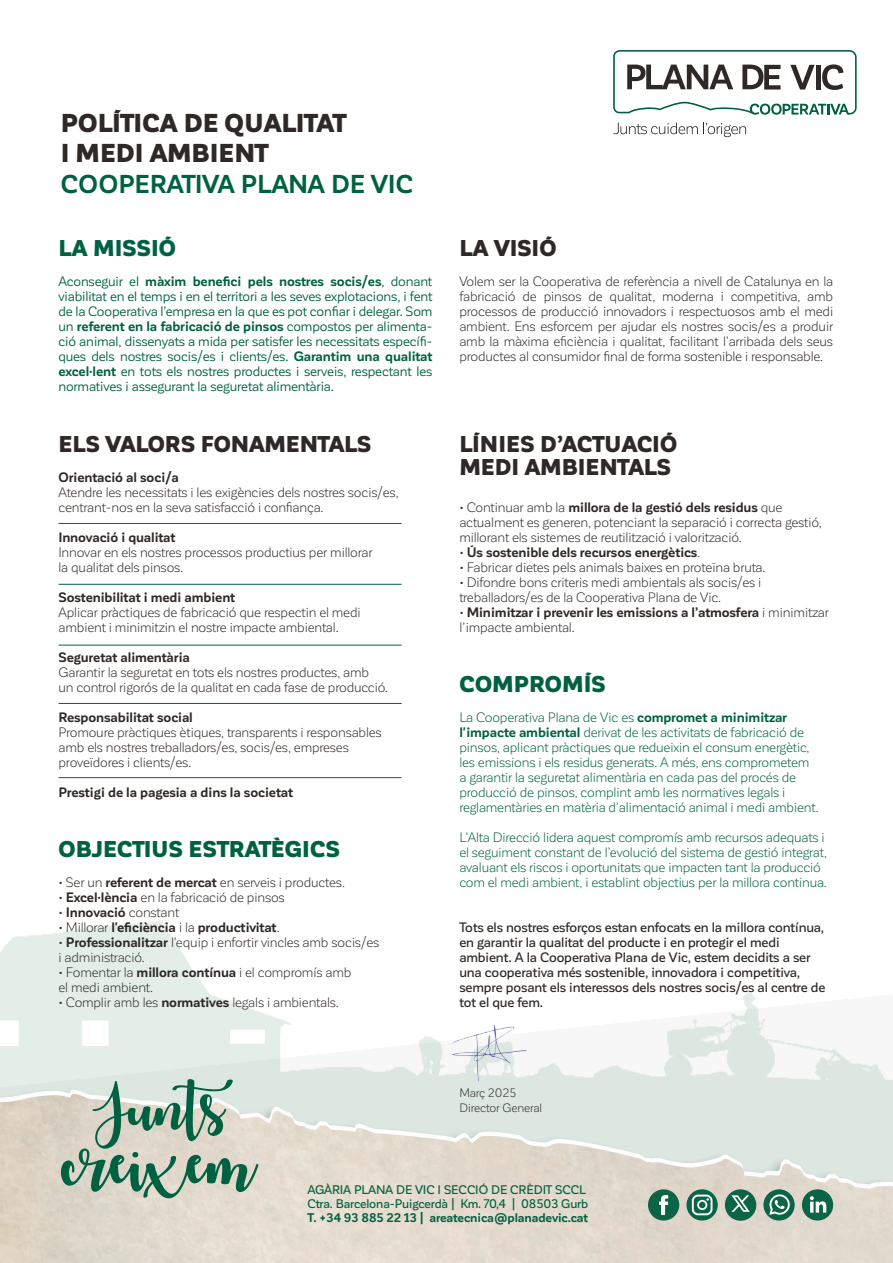
<style>
.page{position:relative;width:893px;height:1263px;background:#fff}
.page>*{position:absolute;margin:0;border:0;box-sizing:border-box;transform-origin:0 0}
.t1{font:900 25.5px/30.6px "Corporative Sans";color:#2e2926}
.t2{font:700 25.5px "Corporative Sans";letter-spacing:-.01em;color:#006142}
.t3{font:900 22.5px/22.5px "Corporative Sans";letter-spacing:-.01em;color:#2e2926}
.t4{font:900 22.5px "Corporative Sans";color:#006142}
.t5{font:13.5px/15px "Corporative Sans";letter-spacing:-.015em;color:#2e2926}
.t6{font:13.5px/15px "Corporative Sans";letter-spacing:-.015em;color:#006142}
.t7{font:13.5px/15px "Corporative Sans";letter-spacing:-.01em;color:#006142;text-align:justify}
.t8{font:700 13.5px/15px "Corporative Sans";letter-spacing:-.01em;color:#2e2926}
.t9{font:500 13.5px/15px "Corporative Sans";letter-spacing:-.01em;color:#2e2926}
.t10{font:500 12.3px/14px "Corporative Sans";letter-spacing:-.01em;color:#006142}
.t11{font:700 12.3px "Corporative Sans";letter-spacing:-.01em;color:#006142}
.t12{font:12px/15px "Corporative Sans";letter-spacing:-.015em;color:#2e2926}
.s1{font-weight:700}
.s2{font-weight:400}
</style>
<div class="page">
<svg style="left:0;top:991px;width:893px;height:96px"></svg>
<img style="left:0;top:1094px;width:893px;height:169px">
<svg style="left:61px;top:1079px;width:197px;height:119px;background:#aec0b1"></svg>
<svg style="left:613px;top:123px;width:133px;height:14px"></svg>
<svg style="left:613px;top:50px;width:244px;height:65px"></svg>
<div style="left:763px;top:1189px;width:32px;height:31px;background:#0b6446;border-radius:50%"></div>
<svg style="left:769px;top:1194px;width:21px;height:21px"></svg>
<svg style="left:686px;top:1189px;width:32px;height:31px"></svg>
<svg style="left:692px;top:1194px;width:20px;height:21px"></svg>
<div style="left:648px;top:1189px;width:31px;height:31px;background:#0b6446;border-radius:50%"></div>
<svg style="left:659px;top:1195px;width:9px;height:20px"></svg>
<div style="left:802px;top:1189px;width:31px;height:31px;background:#0b6446;border-radius:50%"></div>
<svg style="left:810px;top:1196px;width:16px;height:16px"></svg>
<div style="left:725px;top:1189px;width:31px;height:32px;background:#0b6446;border-radius:50%"></div>
<svg style="left:731px;top:1195px;width:19px;height:17px"></svg>
<hr style="left:59px;top:523px;width:343px;height:1px;background:#006142">
<hr style="left:59px;top:584px;width:343px;height:1px;background:#006142">
<hr style="left:59px;top:645px;width:343px;height:1px;background:#006142">
<hr style="left:59px;top:703px;width:343px;height:1px;background:#006142">
<hr style="left:59px;top:777px;width:343px;height:1px;background:#006142">
<img style="left:402px;top:994px;width:167px;height:118px">
<h1 class="t1" style="left:61px;top:108px;width:288px">POLÍTICA DE QUALITAT<br>I MEDI AMBIENT</h1>
<h1 class="t2" style="left:61px;top:170px;width:353px">COOPERATIVA PLANA DE VIC</h1>
<h2 class="t4" style="left:59px;top:235px;width:119px">LA MISSIÓ</h2>
<p class="t7" style="left:59px;top:274px;width:375px">Aconseguir el <span class="s1">màxim benefici pels nostres socis/es</span>, donant viabilitat en el temps i en el territori a les seves explotacions, i fent de la Cooperativa l’empresa en la que es pot confiar i delegar. Som un <span class="s1">referent en la fabricació de pinsos</span> compostos per alimenta&shy;ció animal, dissenyats a mida per satisfer les necessitats específi&shy;ques dels nostres socis/es i clients/es. <span class="s1">Garantim una qualitat excel·lent</span> en tots els nostres productes i serveis, respectant les normatives i assegurant la seguretat alimentària.</p>
<h2 class="t3" style="left:59px;top:433px;width:315px">ELS VALORS FONAMENTALS</h2>
<p class="t8" style="left:59px;top:470px;width:122px">Orientació al soci/a</p>
<p class="t5" style="left:59px;top:485px;width:341px">Atendre les necessitats i les exigències dels nostres socis/es, centrant-nos en la seva satisfacció i confiança.</p>
<p class="t8" style="left:59px;top:530px;width:118px">Innovació i qualitat</p>
<p class="t5" style="left:59px;top:545px;width:315px">Innovar en els nostres processos productius per millorar la qualitat dels pinsos.</p>
<p class="t8" style="left:59px;top:590px;width:178px">Sostenibilitat i medi ambient</p>
<p class="t5" style="left:59px;top:605px;width:304px">Aplicar pràctiques de fabricació que respectin el medi ambient i minimitzin el nostre impacte ambiental.</p>
<p class="t8" style="left:59px;top:650px;width:133px">Seguretat alimentària</p>
<p class="t5" style="left:59px;top:665px;width:331px">Garantir la seguretat en tots els nostres productes, amb<br>un control rigorós de la qualitat en cada fase de producció.</p>
<p class="t8" style="left:59px;top:710px;width:136px">Responsabilitat social</p>
<p class="t5" style="left:59px;top:725px;width:325px">Promoure pràctiques ètiques, transparents i responsables amb els nostres treballadors/es, socis/es, empreses proveïdores i clients/es.</p>
<p class="t8" style="left:59px;top:785px;width:236px">Prestigi de la pagesia a dins la societat</p>
<h2 class="t4" style="left:59px;top:837px;width:283px">OBJECTIUS ESTRATÈGICS</h2>
<p class="t5" style="left:59px;top:875px;width:288px">• Ser un <span class="s1">referent de mercat</span> en serveis i productes.</p>
<p class="t5" style="left:59px;top:890px;width:228px">• <span class="s1">Excel·lència</span> en la fabricació de pinsos</p>
<p class="t5" style="left:59px;top:905px;width:122px">• <span class="s1">Innovació</span> constant</p>
<p class="t8" style="left:59px;top:920px;width:222px"><span class="s2">• Millorar</span> l'eficiència <span class="s2">i la</span> productivitat<span class="s2">.</span></p>
<p class="t5" style="left:59px;top:935px;width:322px">• <span class="s1">Professionalitzar</span> l'equip i enfortir vincles amb socis/es i administració.</p>
<p class="t5" style="left:59px;top:965px;width:294px">• Fomentar la <span class="s1">millora contínua</span> i el compromís amb el medi ambient.</p>
<p class="t5" style="left:59px;top:995px;width:282px">• Complir amb les <span class="s1">normatives</span> legals i ambientals.</p>
<h2 class="t3" style="left:459px;top:237px;width:99px">LA VISIÓ</h2>
<p class="t5" style="left:459px;top:274px;width:375px;text-align:justify">Volem ser la Cooperativa de referència a nivell de Catalunya en la fabricació de pinsos de qualitat, moderna i competitiva, amb processos de producció innovadors i respectuosos amb el medi ambient. Ens esforcem per ajudar els nostres socis/es a produir amb la màxima eficiència i qualitat, facilitant l’arribada dels seus productes al consumidor final de forma sostenible i responsable.</p>
<h2 class="t3" style="left:459px;top:433px;width:219px">LÍNIES D’ACTUACIÓ<br>MEDI AMBIENTALS</h2>
<p class="t5" style="left:459px;top:500px;width:364px">• Continuar amb la <span class="s1">millora de la gestió dels residus</span> que actualment es generen, potenciant la separació i correcta gestió, millorant els sistemes de reutilització i valorització.</p>
<p class="t8" style="left:459px;top:545px;width:242px"><span class="s2">•</span> Ús sostenible dels recursos energètics<span class="s2">.</span></p>
<p class="t5" style="left:459px;top:560px;width:307px">• Fabricar dietes pels animals baixes en proteïna bruta.</p>
<p class="t5" style="left:459px;top:575px;width:303px">• Difondre bons criteris medi ambientals als socis/es i treballadors/es de la Cooperativa Plana de Vic.</p>
<p class="t8" style="left:459px;top:605px;width:371px"><span class="s2">•</span> Minimitzar i prevenir les emissions a l’atmosfera <span class="s2">i minimitzar l’impacte ambiental.</span></p>
<h2 class="t4" style="left:459px;top:672px;width:148px">COMPROMÍS</h2>
<p class="t6" style="left:459px;top:710px;width:361px">La Cooperativa Plana de Vic es <span class="s1">compromet a minimitzar l'impacte ambiental</span> derivat de les activitats de fabricació de pinsos, aplicant pràctiques que redueixin el consum energètic, les emissions i els residus generats. A més, ens comprometem a garantir la seguretat alimentària en cada pas del procés de producció de pinsos, complint amb les normatives legals i reglamentàries en matèria d’alimentació animal i medi ambient.</p>
<p class="t6" style="left:459px;top:830px;width:369px">L’Alta Direcció lidera aquest compromís amb recursos adequats i el seguiment constant de l’evolució del sistema de gestió integrat, avaluant els riscos i oportunitats que impacten tant la producció com el medi ambient, i establint objectius per la millora continua.</p>
<p class="t9" style="left:459px;top:920px;width:368px">Tots els nostres esforços estan enfocats en la millora contínua, en garantir la qualitat del producte i en protegir el medi ambient. A la Cooperativa Plana de Vic, estem decidits a ser una cooperativa més sostenible, innovadora i competitiva, sempre posant els interessos dels nostres socis/es al centre de tot el que fem.</p>
<p class="t12" style="left:459px;top:1086px;width:84px">Març 2025<br>Director General</p>
<p class="t10" style="left:307px;top:1183px;width:282px">AGÀRIA PLANA DE VIC I SECCIÓ DE CRÈDIT SCCL<br>Ctra. Barcelona-Puigcerdà | Km. 70,4 | 08503 Gurb</p>
<p class="t11" style="left:307px;top:1211px;width:282px">T. +34 93 885 22 13 | areatecnica@planadevic.cat</p>
</div>
